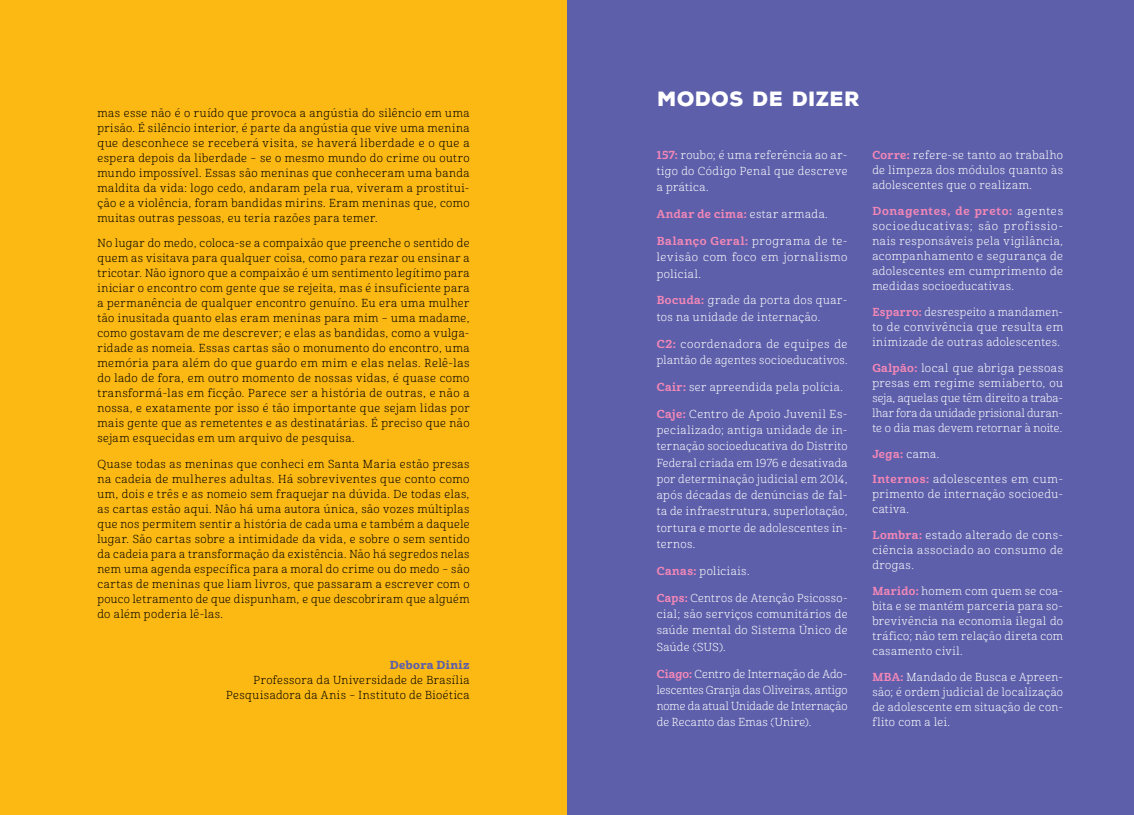
<style>
.page{position:relative;width:1134px;height:815px;background:#fff}
.page>*{position:absolute;margin:0;border:0;box-sizing:border-box;transform-origin:0 0}
.t1{font:900 20px "Nexa Rust Sans";letter-spacing:.03em;color:#fff}
.t2{font:11.25px/15px "Cabrito Nor Boo";letter-spacing:.045em;color:#000;text-align:justify}
.t3{font:11.25px/15.1px "Cabrito Nor Boo";letter-spacing:.04em;color:#fff;text-align:justify}
.t4{font:11.25px "Cabrito Nor Bol";letter-spacing:.06em;color:#f287b7}
.t5{font:11.25px/16.2px "Cabrito Nor Boo";letter-spacing:.06em;color:#fff}
.t6{font:11.25px "Cabrito Nor Ex B";letter-spacing:.04em;color:#5d5faa}
.s1{font-family:"Cabrito Nor Bol";color:#f287b7}
.s2{font-family:"Cabrito Nor Boo";color:#fff}
</style>
<div class="page">
<div style="left:0;top:0;width:570px;height:815px;background:#fdb913"></div>
<div style="left:567px;top:0;width:567px;height:815px;background:#5d5faa"></div>
<p class="t2" style="left:97px;top:106px;width:374px">mas esse não é o ruído que provoca a angústia do silêncio em uma prisão. É silêncio interior, é parte da angústia que vive uma menina que desconhece se receberá visita, se haverá liberdade e o que a espera depois da liberdade – se o mesmo mundo do crime ou outro mundo impossível. Essas são meninas que conheceram uma banda maldita da vida: logo cedo, andaram pela rua, viveram a prostitui&shy;ção e a violência, foram bandidas mirins. Eram meninas que, como muitas outras pessoas, eu teria razões para temer.</p>
<p class="t2" style="left:97px;top:236px;width:374px">No lugar do medo, coloca-se a compaixão que preenche o sentido de quem as visitava para qualquer coisa, como para rezar ou ensinar a tricotar. Não ignoro que a compaixão é um sentimento legítimo para iniciar o encontro com gente que se rejeita, mas é insuficiente para a permanência de qualquer encontro genuíno. Eu era uma mulher tão inusitada quanto elas eram meninas para mim – uma madame, como gostavam de me descrever; e elas as bandidas, como a vulga&shy;ridade as nomeia. Essas cartas são o monumento do encontro, uma memória para além do que guardo em mim e elas nelas. Relê-las do lado de fora, em outro momento de nossas vidas, é quase como transformá-las em ficção. Parece ser a história de outras, e não a nossa, e exatamente por isso é tão importante que sejam lidas por mais gente que as remetentes e as destinatárias. É preciso que não sejam esquecidas em um arquivo de pesquisa.</p>
<p class="t2" style="left:97px;top:457px;width:374px">Quase todas as meninas que conheci em Santa Maria estão presas na cadeia de mulheres adultas. Há sobreviventes que conto como um, dois e três e as nomeio sem fraquejar na dúvida. De todas elas, as cartas estão aqui. Não há uma autora única, são vozes múltiplas que nos permitem sentir a história de cada uma e também a daquele lugar. São cartas sobre a intimidade da vida, e sobre o sem sentido da cadeia para a transformação da existência. Não há segredos nelas nem uma agenda específica para a moral do crime ou do medo – são cartas de meninas que liam livros, que passaram a escrever com o pouco letramento de que dispunham, e que descobriram que alguém do além poderia lê-las.</p>
<p class="t6" style="left:390px;top:658px;width:81px">Debora Diniz</p>
<p class="t2" style="left:226px;top:673px;width:245px;text-align:right">Professora da Universidade de Brasília<br>Pesquisadora da Anis – Instituto de Bioética</p>
<h1 class="t1" style="left:658px;top:85px;width:204px">MODOS DE DIZER</h1>
<p class="t3" style="left:657px;top:147px;width:192px;line-height:16.2px"><span class="s1">157:</span> roubo; é uma referência ao ar&shy;tigo do Código Penal que descreve a prática.</p>
<p class="t4" style="left:657px;top:207px;width:173px">Andar de cima: <span class="s2">estar armada.</span></p>
<p class="t4" style="left:657px;top:234px;width:192px">Balanço Geral: <span class="s2">programa de te-</span></p>
<p class="t5" style="left:657px;top:249px;width:192px">levisão com foco em jornalismo policial.</p>
<p class="t3" style="left:657px;top:293px;width:192px;line-height:16.2px"><span class="s1">Bocuda:</span> grade da porta dos quar&shy;tos na unidade de internação.</p>
<p class="t3" style="left:657px;top:336px;width:192px;line-height:16.2px"><span class="s1">C2:</span> coordenadora de equipes de plantão de agentes socioeducativos.</p>
<p class="t3" style="left:657px;top:380px;width:188px"><span class="s1">Cair:</span> ser apreendida pela polícia.</p>
<p class="t3" style="left:657px;top:406px;width:192px;line-height:16.2px"><span class="s1">Caje:</span> Centro de Apoio Juvenil Es&shy;pecializado; antiga unidade de in&shy;ternação socioeducativa do Distrito Federal criada em 1976 e desativada por determinação judicial em 2014, após décadas de denúncias de fal&shy;ta de infraestrutura, superlotação, tortura e morte de adolescentes in&shy;ternos.</p>
<p class="t3" style="left:657px;top:564px;width:94px"><span class="s1">Canas:</span> policiais.</p>
<p class="t3" style="left:657px;top:590px;width:192px;line-height:16.2px"><span class="s1">Caps:</span> Centros de Atenção Psicosso&shy;cial; são serviços comunitários de saúde mental do Sistema Único de Saúde (SUS).</p>
<p class="t3" style="left:657px;top:666px;width:192px;line-height:16.2px"><span class="s1">Ciago:</span> Centro de Internação de Ado&shy;lescentes Granja das Oliveiras, antigo nome da atual Unidade de Internação de Recanto das Emas (Unire).</p>
<p class="t3" style="left:872px;top:147px;width:192px"><span class="s1">Corre:</span> refere-se tanto ao trabalho de limpeza dos módulos quanto às adolescentes que o realizam.</p>
<p class="t4" style="left:872px;top:203px;width:192px">Donagentes, de preto: <span class="s2">agentes</span></p>
<p class="t3" style="left:872px;top:218px;width:192px">socioeducativas; são profissio&shy;nais responsáveis pela vigilância, acompanhamento e segurança de adolescentes em cumprimento de medidas socioeducativas.</p>
<p class="t3" style="left:872px;top:304px;width:192px"><span class="s1">Esparro:</span> desrespeito a mandamen&shy;to de convivência que resulta em inimizade de outras adolescentes.</p>
<p class="t3" style="left:872px;top:360px;width:192px"><span class="s1">Galpão:</span> local que abriga pessoas presas em regime semiaberto, ou seja, aquelas que têm direito a traba&shy;lhar fora da unidade prisional duran&shy;te o dia mas devem retornar à noite.</p>
<p class="t4" style="left:872px;top:446px;width:69px">Jega: <span class="s2">cama.</span></p>
<p class="t3" style="left:872px;top:472px;width:192px"><span class="s1">Internos:</span> adolescentes em cum&shy;primento de internação socioedu&shy;cativa.</p>
<p class="t3" style="left:872px;top:528px;width:192px"><span class="s1">Lombra:</span> estado alterado de cons&shy;ciência associado ao consumo de drogas.</p>
<p class="t3" style="left:872px;top:584px;width:192px"><span class="s1">Marido:</span> homem com quem se coa&shy;bita e se mantém parceria para so&shy;brevivência na economia ilegal do tráfico; não tem relação direta com casamento civil.</p>
<p class="t3" style="left:872px;top:670px;width:192px"><span class="s1">MBA:</span> Mandado de Busca e Apreen&shy;são; é ordem judicial de localização de adolescente em situação de con&shy;flito com a lei.</p>
</div>
